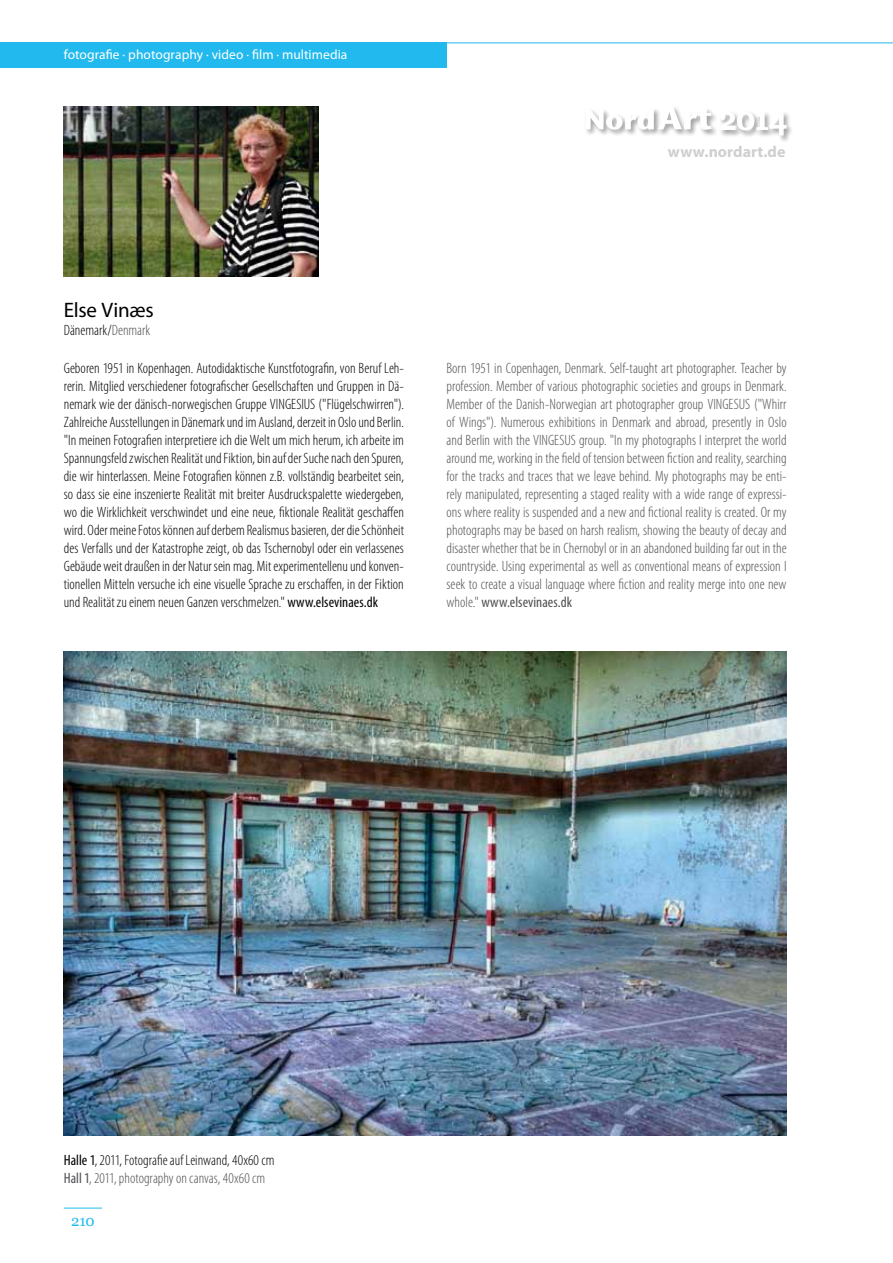
<style>
.page{position:relative;width:893px;height:1263px;background:#fff}
.page>*{position:absolute;margin:0;border:0;box-sizing:border-box;transform-origin:0 0}
.t1{font:21px "Myriad Pro";letter-spacing:-.01em;color:#000}
.t2{font:700 15.9px "Myriad Pro";letter-spacing:.005em;color:#d0cfcf}
.t3{font:300 condensed 15px/18px "Myriad Pro";color:#000}
.t4{font:300 condensed 15px/18px "Myriad Pro";color:#504f53;text-align:justify}
.t5{font:15px "Georgia";color:#22baee}
.t6{font:13.5px "Myriad Pro";letter-spacing:.005em;color:#fff}
.s1{color:#504f53}
.s2{font-weight:400}
.s3{font-weight:400;color:#504f53}
</style>
<div class="page">
<div style="left:0;top:43px;width:446px;height:25px;background:#22baee"></div>
<hr style="left:446px;top:43px;width:447px;height:1px;background:#22baee">
<hr style="left:64px;top:1208px;width:38px;height:1px;background:#22baee">
<div style="left:584px;top:107px;width:77px;height:30px;background:#000;opacity:.75"></div>
<div style="left:656px;top:105px;width:63px;height:32px;background:#000;opacity:.75"></div>
<svg style="left:586px;top:106px;width:126px;height:24px"></svg>
<div style="left:718px;top:111px;width:76px;height:32px;background:#000;opacity:.75"></div>
<svg style="left:719px;top:111px;width:68px;height:25px"></svg>
<img style="left:64px;top:652px;width:723px;height:484px">
<img style="left:64px;top:106px;width:255px;height:170px">
<p class="t6" style="left:64px;top:46px;width:285px">fotografie · photography · video · film · multimedia</p>
<h1 class="t1" style="left:64px;top:297px;width:91px">Else Vinæs</h1>
<p class="t3" style="left:64px;top:321px;width:88px">Dänemark/<span class="s1">Denmark</span></p>
<p class="t2" style="left:668px;top:142px;width:119px">www.nordart.de</p>
<p class="t3" style="left:64px;top:359px;width:342px;text-align:justify">Geboren 1951 in Kopenhagen. Autodidaktische Kunstfotografin, von Beruf Leh&shy;rerin. Mitglied verschiedener fotografischer Gesellschaften und Gruppen in Dä&shy;nemark wie der dänisch-norwegischen Gruppe VINGESIUS ("Flügelschwirren").<br>Zahlreiche Ausstellungen in Dänemark und im Ausland, derzeit in Oslo und Berlin. "In meinen Fotografien interpretiere ich die Welt um mich herum, ich arbeite im Spannungsfeld zwischen Realität und Fiktion, bin auf der Suche nach den Spuren, die wir hinterlassen. Meine Fotografien können z.B. vollständig bearbeitet sein, so dass sie eine inszenierte Realität mit breiter Ausdruckspalette wiedergeben, wo die Wirklichkeit verschwindet und eine neue, fiktionale Realität geschaffen wird. Oder meine Fotos können auf derbem Realismus basieren, der die Schönheit des Verfalls und der Katastrophe zeigt, ob das Tschernobyl oder ein verlassenes Gebäude weit draußen in der Natur sein mag. Mit experimentellenu und konven&shy;tionellen Mitteln versuche ich eine visuelle Sprache zu erschaffen, in der Fiktion und Realität zu einem neuen Ganzen verschmelzen." <span class="s2">www.elsevinaes.dk</span></p>
<p class="t4" style="left:446px;top:359px;width:342px">Born 1951 in Copenhagen, Denmark. Self-taught art photographer. Teacher by profession. Member of various photographic societies and groups in Denmark.<br>Member of the Danish-Norwegian art photographer group VINGESUS ("Whirr of Wings"). Numerous exhibitions in Denmark and abroad, presently in Oslo and Berlin with the VINGESUS group. "In my photographs I interpret the world around me, working in the field of tension between fiction and reality, searching for the tracks and traces that we leave behind. My photographs may be enti&shy;rely manipulated, representing a staged reality with a wide range of expressi&shy;ons where reality is suspended and a new and fictional reality is created. Or my photographs may be based on harsh realism, showing the beauty of decay and disaster whether that be in Chernobyl or in an abandoned building far out in the countryside. Using experimental as well as conventional means of expression I seek to create a visual language where fiction and reality merge into one new whole." <span class="s2">www.elsevinaes.dk</span></p>
<p class="t3" style="left:64px;top:1151px;width:212px"><span class="s2">Halle 1</span>, 2011, Fotografie auf Leinwand, 40x60 cm<br><span class="s3">Hall 1</span><span class="s1">, 2011, photography on canvas, 40x60 cm</span></p>
<p class="t5" style="left:71px;top:1209px;width:25px">210</p>
</div>
